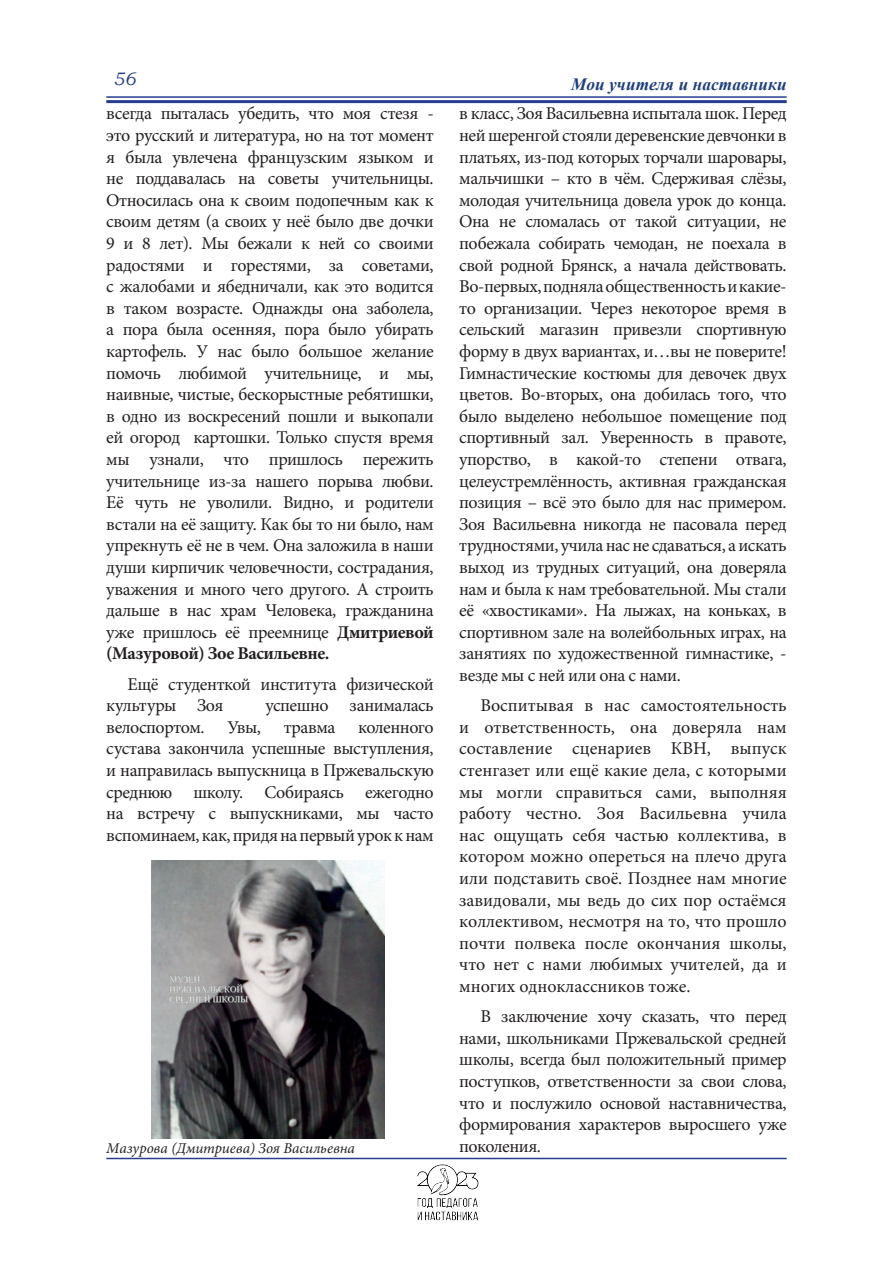
<style>
.page{position:relative;width:893px;height:1263px;background:#fff}
.page>*{position:absolute;margin:0;border:0;box-sizing:border-box;transform-origin:0 0}
.t1{font:18px/21.6px "Minion Pro";letter-spacing:-.025em;color:#231f20;text-align:justify}
.t2{font:italic 18px "Bookman Old Style";color:#253f8e}
.t3{font:italic 700 17.25px "Times New Roman";letter-spacing:.005em;color:#1e3f7c}
.t4{font:italic 15px "Minion Pro";color:#231f20}
.s1{font-weight:700}
</style>
<div class="page">
<hr style="left:106px;top:96px;width:681px;height:2px;background:#253f8e">
<hr style="left:106px;top:100px;width:681px;height:3px;background:#253f8e">
<img style="left:383px;top:1159px;width:127px;height:62px">
<hr style="left:106px;top:1158px;width:681px;height:1px;background:#253f8e">
<img style="left:151px;top:860px;width:234px;height:278px">
<p class="t2" style="left:113px;top:66px;width:24px">56</p>
<p class="t3" style="left:571px;top:72px;width:217px">Мои учителя и наставники</p>
<p class="t1" style="left:106px;top:103px;width:329px">всегда пыталась убедить, что моя стезя - это русский и литература, но на тот момент я была увлечена французским языком и не поддавалась на советы учительницы.<br>Относилась она к своим подопечным как к своим детям (а своих у неё было две дочки 9 и 8 лет). Мы бежали к ней со своими радостями и горестями, за советами, с жалобами и ябедничали, как это водится в таком возрасте. Однажды она заболела, а пора была осенняя, пора было убирать картофель. У нас было большое желание помочь любимой учительнице, и мы, наивные, чистые, бескорыстные ребятишки, в одно из воскресений пошли и выкопали ей огород картошки. Только спустя время мы узнали, что пришлось пережить учительнице из-за нашего порыва любви.<br>Её чуть не уволили. Видно, и родители встали на её защиту. Как бы то ни было, нам упрекнуть её не в чем. Она заложила в наши души кирпичик человечности, сострадания, уважения и много чего другого. А строить дальше в нас храм Человека, гражданина уже пришлось её преемнице <span class="s1">Дмитриевой (Мазуровой) Зое Васильевне.</span></p>
<p class="t1" style="left:106px;top:673px;width:329px;text-indent:21px">Ещё студенткой института физической культуры Зоя</p>
<p class="t1" style="left:459px;top:103px;width:329px">в класс, Зоя Васильевна испытала шок. Перед ней шеренгой стояли деревенские девчонки в платьях, из-под которых торчали шаровары, мальчишки – кто в чём. Сдерживая слёзы, молодая учительница довела урок до конца.<br>Она не сломалась от такой ситуации, не побежала собирать чемодан, не поехала в свой родной Брянск, а начала действовать.<br>Во-первых, подняла общественность и какие&shy;то организации. Через некоторое время в сельский магазин привезли спортивную форму в двух вариантах, и…вы не поверите!<br>Гимнастические костюмы для девочек двух цветов. Во-вторых, она добилась того, что было выделено небольшое помещение под спортивный зал. Уверенность в правоте, упорство, в какой-то степени отвага, целеустремлённость, активная гражданская позиция – всё это было для нас примером.<br>Зоя Васильевна никогда не пасовала перед трудностями, учила нас не сдаваться, а искать выход из трудных ситуаций, она доверяла нам и была к нам требовательной. Мы стали её «хвостиками». На лыжах, на коньках, в спортивном зале на волейбольных играх, на занятиях по художественной гимнастике, - везде мы с ней или она с нами.</p>
<p class="t1" style="left:459px;top:695px;width:329px;text-indent:21px">Воспитывая в нас самостоятельность и ответственность, она доверяла нам составление сценариев КВН, выпуск стенгазет или ещё какие дела, с которыми мы могли справиться сами, выполняя работу честно. Зоя Васильевна учила нас ощущать себя частью коллектива, в котором можно опереться на плечо друга или подставить своё. Позднее нам многие завидовали, мы ведь до сих пор остаёмся коллективом, несмотря на то, что прошло почти полвека после окончания школы, что нет с нами любимых учителей, да и многих одноклассников тоже.</p>
<p class="t1" style="left:459px;top:1006px;width:329px;text-indent:21px">В заключение хочу сказать, что перед нами, школьниками Пржевальской средней школы, всегда был положительный пример поступков, ответственности за свои слова, что и послужило основой наставничества, формирования характеров выросшего уже</p>
<p class="t1" style="left:265px;top:695px;width:170px">успешно занималась</p>
<p class="t1" style="left:106px;top:716px;width:100px">велоспортом.</p>
<p class="t1" style="left:227px;top:716px;width:35px">Увы,</p>
<p class="t1" style="left:284px;top:716px;width:53px">травма</p>
<p class="t1" style="left:106px;top:716px;width:329px;text-indent:252px">коленного сустава закончила успешные выступления, и направилась выпускница в Пржевальскую среднюю школу. Собираясь ежегодно на встречу с выпускниками, мы часто вспоминаем, как, придя на первый урок к нам</p>
<p class="t4" style="left:106px;top:1138px;width:250px">Мазурова (Дмитриева) Зоя Васильевна</p>
<p class="t1" style="left:459px;top:1135px;width:83px">поколения.</p>
</div>
